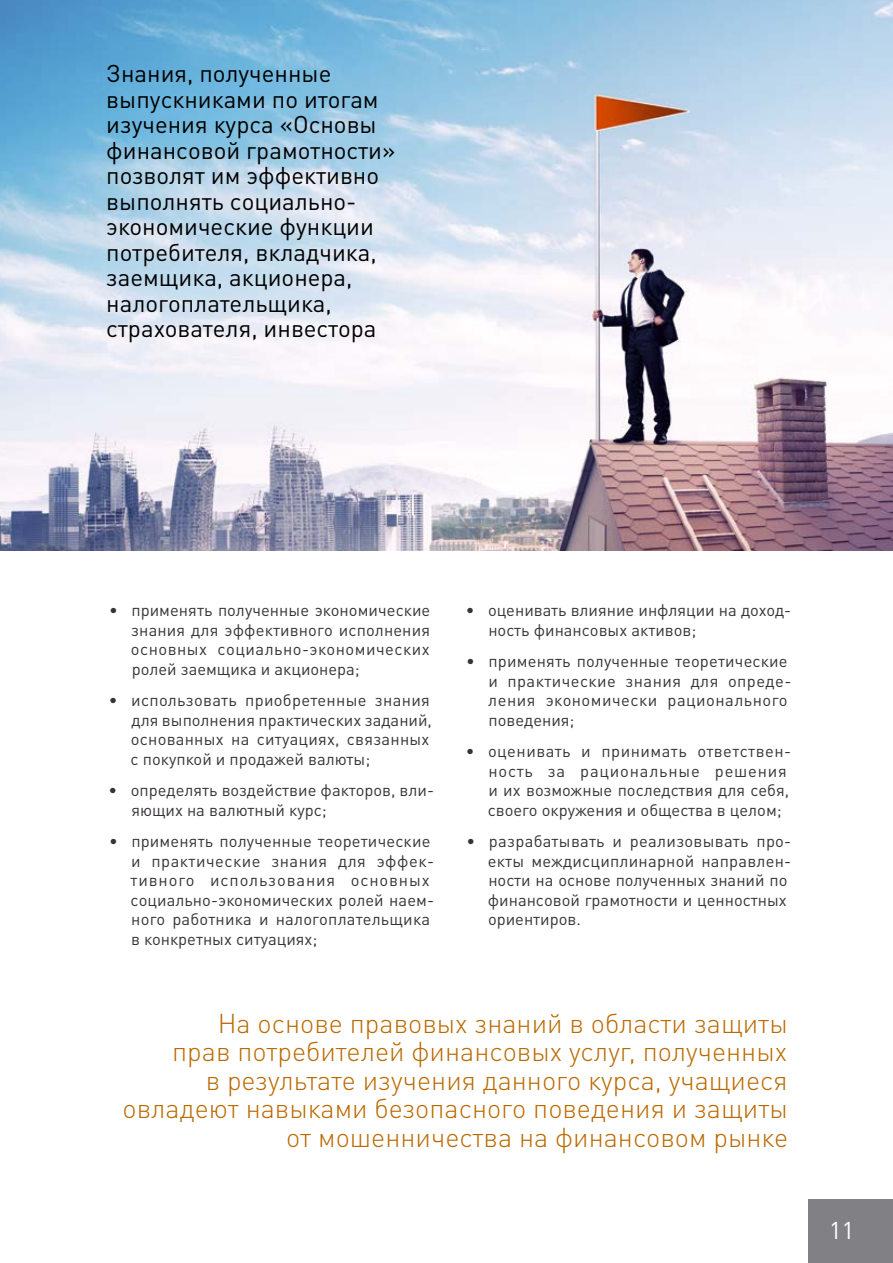
<style>
.page{position:relative;width:893px;height:1263px;background:#fff}
.page>*{position:absolute;margin:0;border:0;box-sizing:border-box;transform-origin:0 0}
.t1{font:300 27px/28.5px "DIN Pro";color:#ba6a00;text-align:right}
.t2{font:24px/25.5px "DIN Pro";color:#000}
.t3{font:24px "DIN Pro";color:#fff}
.t4{font:16.5px/19.5px "DIN Pro";letter-spacing:.01em;color:#373437}
</style>
<div class="page">
<div style="left:808px;top:1199px;width:85px;height:64px;background:#818084"></div>
<img style="left:0;top:0;width:893px;height:551px">
<p class="t2" style="left:106px;top:60px;width:291px">Знания, полученные выпускниками по итогам изучения курса «Основы финансовой грамотности» позволят им эффективно выполнять социально&shy;экономические функции потребителя, вкладчика, заемщика, акционера, налогоплательщика, страхователя, инвестора</p>
<p class="t4" style="left:131px;top:600px;width:301px;text-align:justify;text-indent:-22px">• применять полученные экономические знания для эффективного исполнения основных социально-экономических ролей заемщика и акционера;</p>
<p class="t4" style="left:131px;top:690px;width:303px;text-indent:-22px">• использовать приобретенные знания для выполнения практических заданий, основанных на ситуациях, связанных с покупкой и продажей валюты;</p>
<p class="t4" style="left:131px;top:780px;width:304px;text-indent:-23px">• определять воздействие факторов, вли&shy;яющих на валютный курс;</p>
<p class="t4" style="left:131px;top:831px;width:305px;text-indent:-22px">• применять полученные теоретические и практические знания для эффек&shy;тивного использования основных социально-экономических ролей наем&shy;ного работника и налогоплательщика в конкретных ситуациях;</p>
<p class="t4" style="left:488px;top:600px;width:304px;text-indent:-23px">• оценивать влияние инфляции на доход&shy;ность финансовых активов;</p>
<p class="t4" style="left:488px;top:651px;width:305px;text-indent:-22px">• применять полученные теоретические и практические знания для опреде&shy;ления экономически рационального поведения;</p>
<p class="t4" style="left:488px;top:741px;width:305px;text-indent:-22px">• оценивать и принимать ответствен&shy;ность за рациональные решения и их возможные последствия для себя, своего окружения и общества в целом;</p>
<p class="t4" style="left:488px;top:831px;width:305px;text-indent:-21px">• разрабатывать и реализовывать про&shy;екты междисциплинарной направлен&shy;ности на основе полученных знаний по финансовой грамотности и ценностных ориентиров.</p>
<h1 class="t1" style="left:123px;top:1007px;width:667px">На основе правовых знаний в области защиты<br>прав потребителей финансовых услуг, полученных<br>в результате изучения данного курса, учащиеся овладеют навыками безопасного поведения и защиты от мошенничества на финансовом рынке</h1>
<h2 class="t3" style="left:829px;top:1214px;width:27px">11</h2>
</div>
